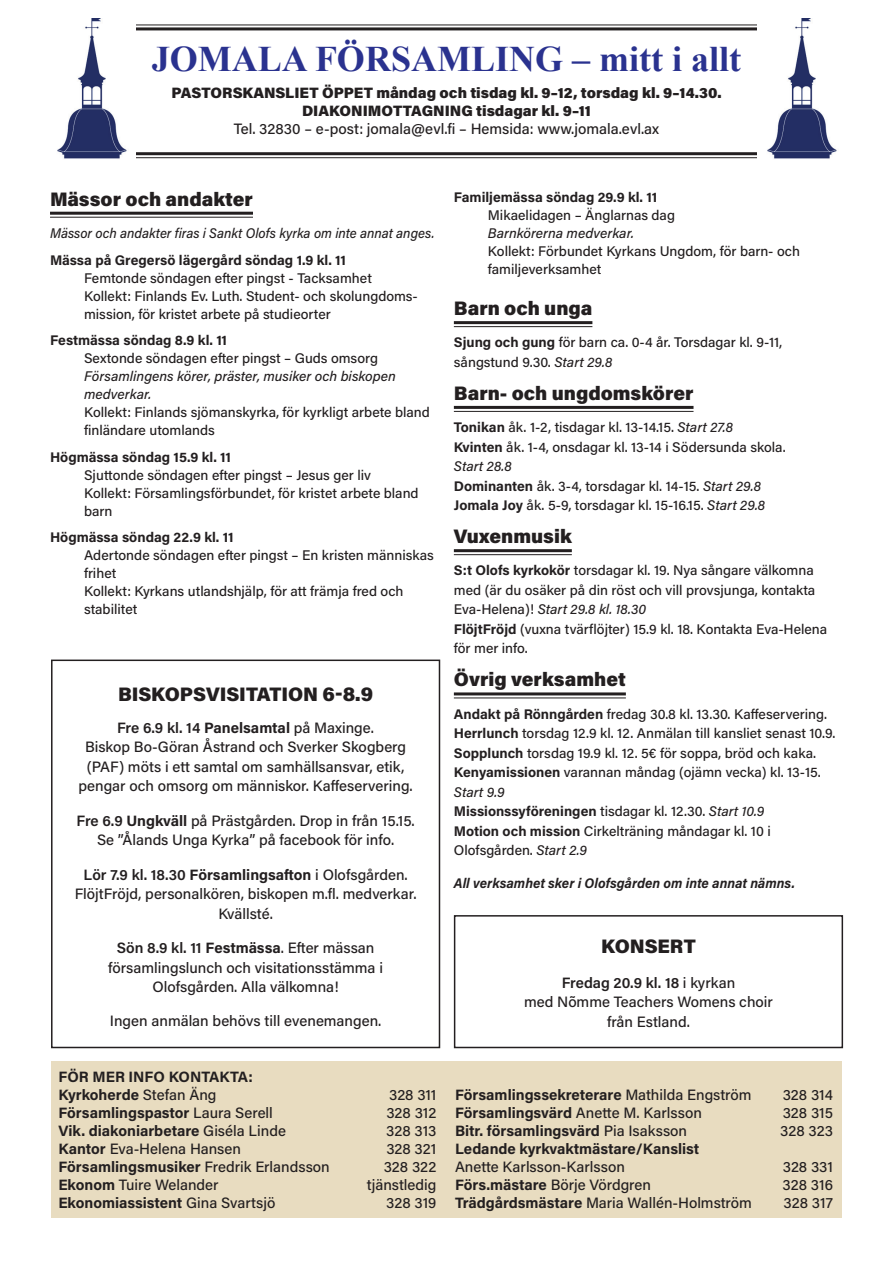
<style>
.page{position:relative;width:893px;height:1263px;background:#fff}
.page>*{position:absolute;margin:0;border:0;box-sizing:border-box;transform-origin:0 0}
.t1{font:700 36px "Times New Roman";color:#2a328f}
.t2{font:900 19.5px "Acumin Pro";color:#231f20}
.t3{font:500 15px/19.5px "Acumin Pro";color:#231f20;text-align:center}
.t4{font:700 15px/18px "Acumin Pro";color:#231f20}
.t5{font:900 15px/18px "Acumin Pro";color:#231f20;text-align:center}
.t6{font:500 13.95px/19.5px "Acumin Pro";color:#231f20}
.t7{font:700 13.95px "Acumin Pro";color:#231f20}
.t8{font:italic 500 13.95px/18px "Acumin Pro";color:#231f20}
.t9{font:italic 500 13.95px "Acumin Pro";color:#231f20;scale:.95 1}
.t10{font:italic 700 13.95px "Acumin Pro";color:#231f20;scale:.96 1}
.s1{font-weight:600}
.s2{font-weight:700}
.s3{font-weight:500}
.s4{font-style:italic}
</style>
<div class="page">
<hr style="left:51px;top:24px;width:791px;height:1px;background:#231f20">
<hr style="left:51px;top:27px;width:791px;height:3px;background:#231f20">
<hr style="left:51px;top:152px;width:791px;height:3px;background:#231f20">
<hr style="left:51px;top:157px;width:791px;height:1px;background:#231f20">
<div style="left:51px;top:1061px;width:791px;height:156px;background:#e8dcc0"></div>
<hr style="left:50px;top:212px;width:203px;height:3px;background:#231f20">
<hr style="left:50px;top:217px;width:203px;height:1px;background:#231f20">
<hr style="left:454px;top:321px;width:138px;height:3px;background:#231f20">
<hr style="left:454px;top:326px;width:138px;height:1px;background:#231f20">
<hr style="left:454px;top:406px;width:239px;height:3px;background:#231f20">
<hr style="left:454px;top:411px;width:239px;height:1px;background:#231f20">
<hr style="left:454px;top:549px;width:118px;height:3px;background:#231f20">
<hr style="left:454px;top:554px;width:118px;height:1px;background:#231f20">
<hr style="left:454px;top:692px;width:172px;height:3px;background:#231f20">
<hr style="left:454px;top:697px;width:172px;height:1px;background:#231f20">
<div style="left:51px;top:18px;width:85px;height:141px;background:#fff"></div>
<img style="left:57px;top:18px;width:70px;height:141px">
<div style="left:757px;top:18px;width:85px;height:141px;background:#fff"></div>
<img style="left:767px;top:18px;width:70px;height:141px">
<div style="left:51px;top:659px;width:389px;height:389px;border:2px solid #231f20"></div>
<div style="left:454px;top:915px;width:389px;height:133px;border:2px solid #231f20"></div>
<h1 class="t1" style="left:152px;top:34px;width:590px">JOMALA FÖRSAMLING – mitt i allt</h1>
<p class="t5" style="left:171px;top:83px;width:551px">PASTORSKANSLIET ÖPPET måndag och tisdag kl. 9–12, torsdag kl. 9–14.30.<br>DIAKONIMOTTAGNING tisdagar kl. 9–11</p>
<p class="t3" style="left:234px;top:119px;width:427px">Tel. 32830 – e-post: jomala@evl.fi – Hemsida: www.jomala.evl.ax</p>
<h2 class="t2" style="left:50px;top:185px;width:204px">Mässor och andakter</h2>
<p class="t9" style="left:50px;top:223px;width:406px">Mässor och andakter firas i Sankt Olofs kyrka om inte annat anges.</p>
<p class="t7" style="left:50px;top:250px;width:298px">Mässa på Gregersö lägergård söndag 1.9 kl. 11</p>
<p class="t6" style="left:84px;top:268px;width:335px;line-height:18px">Femtonde söndagen efter pingst - Tacksamhet<br>Kollekt: Finlands Ev. Luth. Student- och skolungdoms&shy;mission, för kristet arbete på studieorter</p>
<p class="t7" style="left:50px;top:330px;width:179px">Festmässa söndag 8.9 kl. 11</p>
<p class="t6" style="left:84px;top:348px;width:295px">Sextonde söndagen efter pingst – Guds omsorg</p>
<p class="t8" style="left:84px;top:367px;width:313px">Församlingens körer, präster, musiker och biskopen medverkar.</p>
<p class="t6" style="left:84px;top:403px;width:347px;line-height:18px">Kollekt: Finlands sjömanskyrka, för kyrkligt arbete bland finländare utomlands</p>
<p class="t7" style="left:50px;top:447px;width:183px">Högmässa söndag 15.9 kl. 11</p>
<p class="t6" style="left:84px;top:465px;width:336px;line-height:18px">Sjuttonde söndagen efter pingst – Jesus ger liv<br>Kollekt: Församlingsförbundet, för kristet arbete bland barn</p>
<p class="t7" style="left:50px;top:528px;width:185px">Högmässa söndag 22.9 kl. 11</p>
<p class="t6" style="left:84px;top:546px;width:351px;line-height:18px">Adertonde söndagen efter pingst – En kristen människas frihet<br>Kollekt: Kyrkans utlandshjälp, för att främja fred och stabilitet</p>
<h2 class="t2" style="left:118px;top:680px;width:256px">BISKOPSVISITATION 6-8.9</h2>
<p class="t3" style="left:79px;top:717px;width:336px"><span class="s1">Fre 6.9 kl. 14</span> <span class="s2">Panelsamtal</span> på Maxinge.<br>Biskop Bo-Göran Åstrand och Sverker Skogberg (PAF) möts i ett samtal om samhällsansvar, etik, pengar och omsorg om människor. Kaffeservering.</p>
<p class="t3" style="left:76px;top:810px;width:340px"><span class="s1">Fre 6.9</span> <span class="s2">Ungkväll</span> på Prästgården. Drop in från 15.15.<br>Se ”Ålands Unga Kyrka” på facebook för info.</p>
<p class="t3" style="left:75px;top:864px;width:343px"><span class="s1">Lör 7.9 kl. 18.30</span> <span class="s2">Församlingsafton</span> i Olofsgården.<br>FlöjtFröjd, personalkören, biskopen m.fl. medverkar.<br>Kvällsté.</p>
<p class="t3" style="left:108px;top:937px;width:276px"><span class="s1">Sön 8.9 kl. 11</span> <span class="s2">Festmässa</span>. Efter mässan församlingslunch och visitationsstämma i<br>Olofsgården. Alla välkomna!</p>
<p class="t3" style="left:110px;top:1011px;width:273px">Ingen anmälan behövs till evenemangen.</p>
<p class="t4" style="left:58px;top:1067px;width:196px">FÖR MER INFO KONTAKTA:<br>Kyrkoherde <span class="s3">Stefan Äng</span></p>
<p class="t3" style="left:389px;top:1084px;width:49px">328 311</p>
<p class="t4" style="left:58px;top:1103px;width:216px">Församlingspastor <span class="s3">Laura Serell</span></p>
<p class="t3" style="left:386px;top:1102px;width:52px">328 312</p>
<p class="t4" style="left:58px;top:1121px;width:229px">Vik. diakoniarbetare <span class="s3">Giséla Linde</span></p>
<p class="t3" style="left:386px;top:1120px;width:52px">328 313</p>
<p class="t3" style="left:58px;top:1138px;width:184px"><span class="s2">Kantor</span> Eva-Helena Hansen</p>
<p class="t3" style="left:386px;top:1138px;width:52px">328 321</p>
<p class="t4" style="left:58px;top:1157px;width:273px">Församlingsmusiker <span class="s3">Fredrik Erlandsson</span></p>
<p class="t3" style="left:384px;top:1156px;width:54px">328 322</p>
<p class="t3" style="left:58px;top:1174px;width:162px"><span class="s2">Ekonom</span> Tuire Welander</p>
<p class="t3" style="left:367px;top:1174px;width:71px">tjänstledig</p>
<p class="t4" style="left:58px;top:1193px;width:219px">Ekonomiassistent <span class="s3">Gina Svartsjö</span></p>
<p class="t3" style="left:386px;top:1192px;width:52px">328 319</p>
<p class="t7" style="left:454px;top:187px;width:205px">Familjemässa söndag 29.9 kl. 11</p>
<p class="t6" style="left:488px;top:204px;width:189px">Mikaelidagen – Änglarnas dag</p>
<p class="t8" style="left:488px;top:223px;width:148px">Barnkörerna medverkar.</p>
<p class="t6" style="left:488px;top:241px;width:314px;line-height:18px">Kollekt: Förbundet Kyrkans Ungdom, för barn- och familjeverksamhet</p>
<h2 class="t2" style="left:454px;top:294px;width:140px">Barn och unga</h2>
<p class="t6" style="left:454px;top:332px;width:330px"><span class="s2">Sjung och gung</span> för barn ca. 0-4 år. Torsdagar kl. 9-11, sångstund 9.30. <span class="s4">Start 29.8</span></p>
<h2 class="t2" style="left:454px;top:379px;width:241px">Barn- och ungdomskörer</h2>
<p class="t6" style="left:454px;top:417px;width:333px"><span class="s2">Tonikan</span> åk. 1-2, tisdagar kl. 13-14.15. <span class="s4">Start 27.8<br></span><span class="s2">Kvinten</span> åk. 1-4, onsdagar kl. 13-14 i Södersunda skola.<br><span class="s4">Start 28.8<br></span><span class="s2">Dominanten</span> åk. 3-4, torsdagar kl. 14-15. <span class="s4">Start 29.8<br></span><span class="s2">Jomala Joy</span> åk. 5-9, torsdagar kl. 15-16.15. <span class="s4">Start 29.8</span></p>
<h2 class="t2" style="left:454px;top:522px;width:119px">Vuxenmusik</h2>
<p class="t6" style="left:454px;top:560px;width:375px"><span class="s2">S:t Olofs kyrkokör</span> torsdagar kl. 19. Nya sångare välkomna med (är du osäker på din röst och vill provsjunga, kontakta Eva-Helena)! <span class="s4">Start 29.8 kl. 18.30<br></span><span class="s2">FlöjtFröjd</span> (vuxna tvärflöjter) 15.9 kl. 18. Kontakta Eva-Helena för mer info.</p>
<h2 class="t2" style="left:454px;top:666px;width:173px">Övrig verksamhet</h2>
<p class="t6" style="left:454px;top:703px;width:383px"><span class="s2">Andakt på Rönngården</span> fredag 30.8 kl. 13.30. Kaffeservering.<br><span class="s2">Herrlunch</span> torsdag 12.9 kl. 12. Anmälan till kansliet senast 10.9.<br><span class="s2">Sopplunch</span> torsdag 19.9 kl. 12. 5€ för soppa, bröd och kaka.<br><span class="s2">Kenyamissionen</span> varannan måndag (ojämn vecka) kl. 13-15.<br><span class="s4">Start 9.9<br></span><span class="s2">Missionssyföreningen</span> tisdagar kl. 12.30. <span class="s4">Start 10.9<br></span><span class="s2">Motion och mission</span> Cirkelträning måndagar kl. 10 i Olofsgården. <span class="s4">Start 2.9</span></p>
<p class="t10" style="left:454px;top:873px;width:357px">All verksamhet sker i Olofsgården om inte annat nämns.</p>
<h2 class="t2" style="left:601px;top:932px;width:96px">KONSERT</h2>
<p class="t3" style="left:524px;top:972px;width:250px"><span class="s1">Fredag 20.9 kl. 18</span> i kyrkan<br>med Nõmme Teachers Womens choir från Estland.</p>
<p class="t4" style="left:455px;top:1085px;width:298px">Församlingssekreterare <span class="s3">Mathilda Engström</span></p>
<p class="t3" style="left:783px;top:1084px;width:52px">328 314</p>
<p class="t3" style="left:455px;top:1102px;width:248px"><span class="s2">Församlingsvärd</span> Anette M. Karlsson</p>
<p class="t3" style="left:783px;top:1102px;width:52px">328 315</p>
<p class="t4" style="left:455px;top:1121px;width:234px">Bitr. församlingsvärd <span class="s3">Pia Isaksson</span></p>
<p class="t3" style="left:780px;top:1120px;width:54px">328 323</p>
<p class="t4" style="left:455px;top:1139px;width:246px">Ledande kyrkvaktmästare/Kanslist</p>
<p class="t3" style="left:455px;top:1156px;width:171px">Anette Karlsson-Karlsson</p>
<p class="t3" style="left:783px;top:1156px;width:52px">328 331</p>
<p class="t3" style="left:455px;top:1174px;width:198px"><span class="s2">Förs.mästare</span> Börje Vördgren</p>
<p class="t3" style="left:783px;top:1174px;width:52px">328 316</p>
<p class="t3" style="left:455px;top:1192px;width:298px"><span class="s2">Trädgårdsmästare</span> Maria Wallén-Holmström</p>
<p class="t3" style="left:783px;top:1192px;width:51px">328 317</p>
</div>
